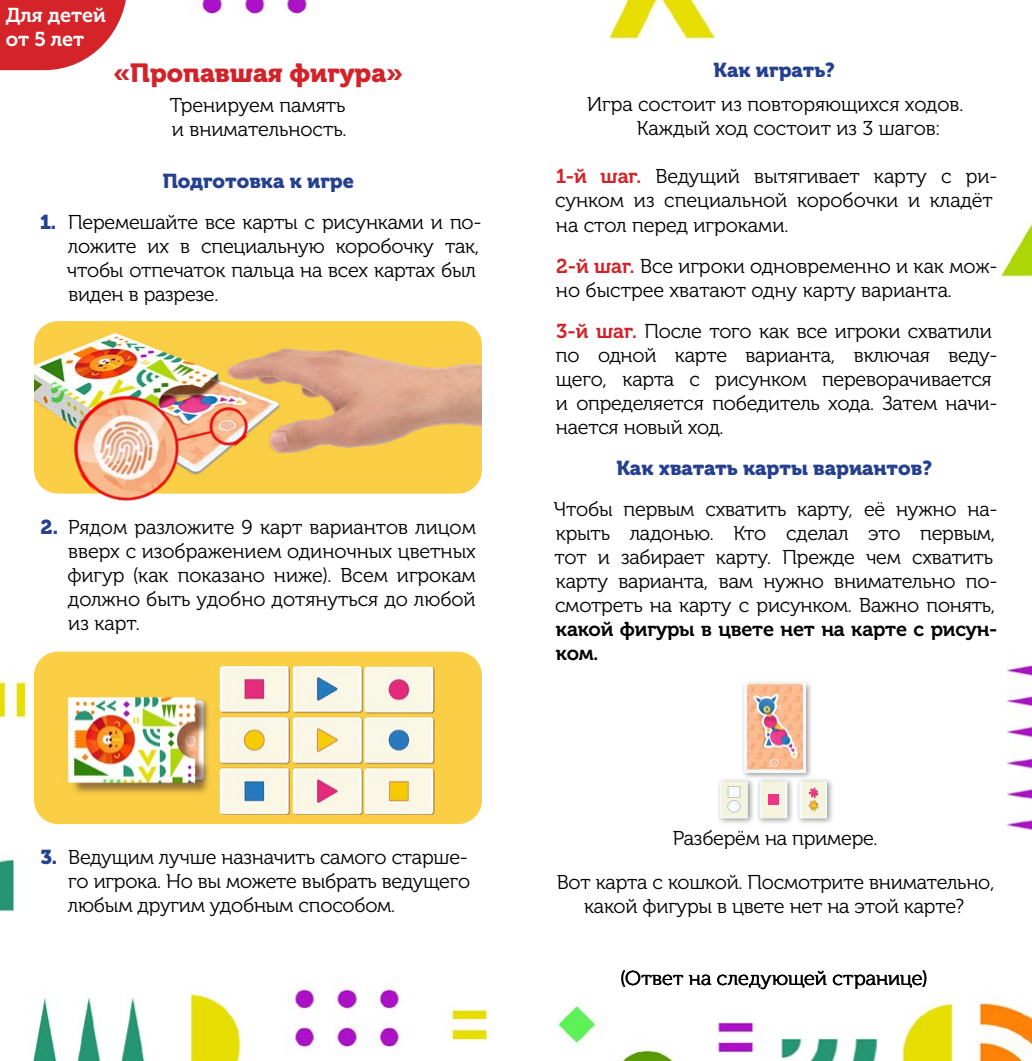
<style>
.page{position:relative;width:1032px;height:1061px;background:#fff}
.page>*{position:absolute;margin:0;border:0;box-sizing:border-box;transform-origin:0 0}
.t1{font:26px "Museo Cyrl 900";color:#d2232a}
.t2{font:20px/24px "Museo Cyrl 300";letter-spacing:-.01em;color:#000}
.t3{font:20px "Museo Cyrl 900";color:#25408f}
.t4{font:20px/24px "Museo Cyrl 700";letter-spacing:-.01em;color:#000}
.t5{font:20px "Museo Cyrl 300";letter-spacing:.01em;color:#000}
.t6{font:20px/24px "Museo Cyrl 700";color:#fff}
.s1{font-family:"Museo Cyrl 900";color:#25408f}
.s2{font-family:"Museo Cyrl 700";color:#d2232a}
</style>
<div class="page">
<img style="left:0;top:0;width:1032px;height:1060px">
<svg style="left:0;top:0;width:127px;height:70px"></svg>
<div style="left:34px;top:651px;width:448px;height:172px;background:#face45;border-radius:24px"></div>
<img style="left:62px;top:651px;width:392px;height:164px">
<img style="left:34px;top:321px;width:448px;height:172px">
<div style="left:740px;top:680px;width:73px;height:99px;background:#000;opacity:.42"></div>
<img style="left:744px;top:683px;width:61px;height:89px">
<div style="left:716px;top:777px;width:39px;height:48px;background:#000;opacity:.42"></div>
<img style="left:720px;top:781px;width:28px;height:37px">
<div style="left:756px;top:777px;width:39px;height:48px;background:#000;opacity:.42"></div>
<img style="left:760px;top:781px;width:27px;height:37px">
<div style="left:795px;top:777px;width:39px;height:48px;background:#000;opacity:.42"></div>
<img style="left:799px;top:781px;width:28px;height:37px">
<img style="left:53px;top:337px;width:202px;height:197px">
<p class="t6" style="left:6px;top:3px;width:102px">Для детей от 5 лет</p>
<h1 class="t1" style="left:113px;top:58px;width:291px">«Пропавшая фигура»</h1>
<p class="t2" style="left:170px;top:93px;width:178px">Тренируем память и внимательность.</p>
<p class="t3" style="left:163px;top:170px;width:193px">Подготовка к игре</p>
<p class="t2" style="left:67px;top:210px;width:416px;text-indent:-27px"><span class="s1">1.</span> Перемешайте все карты с рисунками и по&shy;ложите их в специальную коробочку так, чтобы отпечаток пальца на всех картах был виден в разрезе.</p>
<p class="t2" style="left:67px;top:515px;width:410px;text-align:justify;text-indent:-27px"><span class="s1">2.</span> Рядом разложите 9 карт вариантов лицом вверх с изображением одиночных цветных фигур (как показано ниже). Всем игрокам должно быть удобно дотянуться до любой из карт.</p>
<p class="t2" style="left:68px;top:844px;width:404px;text-align:justify;text-indent:-28px"><span class="s1">3.</span> Ведущим лучше назначить самого старше&shy;го игрока. Но вы можете выбрать ведущего любым другим удобным способом.</p>
<p class="t3" style="left:714px;top:59px;width:123px">Как играть?</p>
<p class="t2" style="left:637px;top:93px;width:328px;text-indent:-49px">Игра состоит из повторяющихся ходов.<br>Каждый ход состоит из 3 шагов:</p>
<p class="t2" style="left:555px;top:165px;width:444px"><span class="s2">1-й шаг.</span> Ведущий вытягивает карту с ри&shy;сунком из специальной коробочки и кладёт на стол перед игроками.</p>
<p class="t2" style="left:556px;top:254px;width:443px"><span class="s2">2-й шаг.</span> Все игроки одновременно и как мож&shy;но быстрее хватают одну карту варианта.</p>
<p class="t2" style="left:556px;top:319px;width:443px"><span class="s2">3-й шаг.</span> После того как все игроки схватили по одной карте варианта, включая веду&shy;щего, карта с рисунком переворачивается и определяется победитель хода. Затем начи&shy;нается новый ход.</p>
<p class="t3" style="left:616px;top:456px;width:317px">Как хватать карты вариантов?</p>
<p class="t2" style="left:554px;top:497px;width:445px">Чтобы первым схватить карту, её нужно на&shy;крыть ладонью. Кто сделал это первым, тот и забирает карту. Прежде чем схватить карту варианта, вам нужно внимательно по&shy;смотреть на карту с рисунком. Важно понять,</p>
<p class="t4" style="left:556px;top:617px;width:443px">какой фигуры в цвете нет на карте с рисун&shy;ком.</p>
<p class="t2" style="left:673px;top:826px;width:206px">Разберём на примере.</p>
<p class="t2" style="left:557px;top:870px;width:439px;text-align:center">Вот карта с кошкой. Посмотрите внимательно, какой фигуры в цвете нет на этой карте?</p>
<p class="t5" style="left:621px;top:966px;width:308px">(Ответ на следующей странице)</p>
</div>
